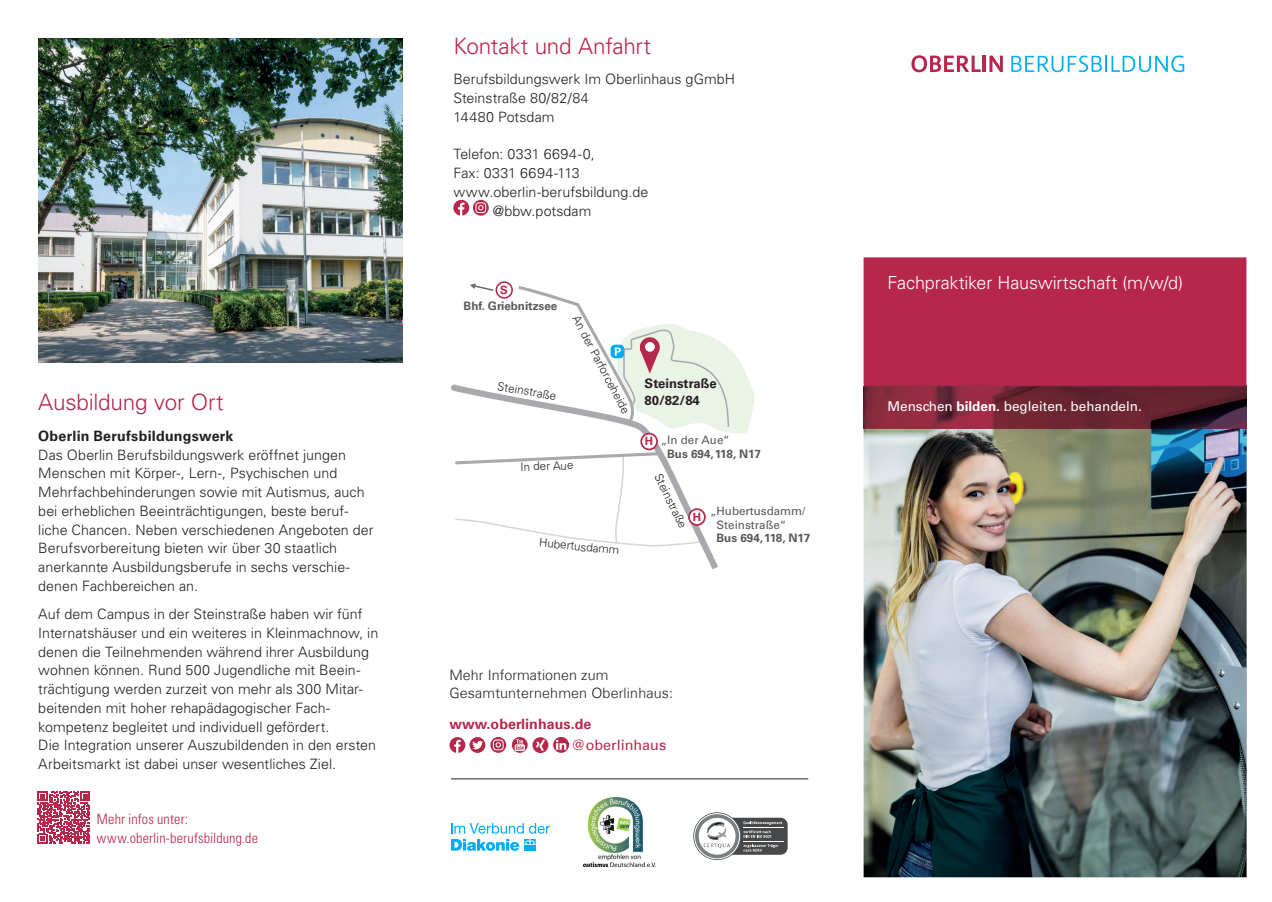
<style>
.page{position:relative;width:1272px;height:902px;background:#fff}
.page>*{position:absolute;margin:0;border:0;box-sizing:border-box;transform-origin:0 0}
.t1{font:300 22.5px "Univers LT Std";letter-spacing:-.01em;color:#b6274b}
.t2{font:300 18px "Univers LT Std";letter-spacing:-.01em;color:#fff}
.t3{font:14.4px "Univers Com 55 Roman";color:#b6274b}
.t4{font:300 14.25px/18.8px "Univers LT Std";color:#231f20}
.t5{font:300 14.25px/18.8px "Univers Com 45";letter-spacing:.01em;color:#231f20}
.t6{font:300 condensed 14.25px/18.9px "Univers LT Std";letter-spacing:.01em;color:#b6274b}
.t7{font:700 14.25px "Univers LT Std";letter-spacing:.015em;color:#231f20}
.t8{font:700 14.25px "Univers Com 65";letter-spacing:.005em;color:#b6274b}
.t9{font:300 14.25px "Univers LT Std";letter-spacing:.02em;color:#231f20}
.t10{font:13.5px "Univers LT Std";color:#fff}
.t11{font:13.5px "Univers Com 55 Roman";color:#fff}
.t12{font:700 13.05px/17.4px "Univers LT Std";color:#231f20}
.t13{font:300 11.7px "Univers LT Std";color:#231f20}
.t14{font:700 11.7px "Univers LT Std";color:#57585a}
.t15{font:11.7px/13.6px "Univers LT Std";color:#57585a}
.t16{font:700 11.4px "Univers LT Std";color:#b6274b}
.s1{font-family:"Univers Com 65";font-weight:700}
.s2{font-weight:700}
</style>
<div class="page">
<img style="left:863px;top:428px;width:383px;height:449px">
<div style="left:863px;top:257px;width:383px;height:128px;background:#b6274b"></div>
<hr style="left:863px;top:385px;width:383px;height:1px;background:#962c47">
<img style="left:863px;top:386px;width:383px;height:42px">
<svg style="left:453px;top:200px;width:36px;height:16px"></svg>
<svg style="left:451px;top:384px;width:267px;height:185px"></svg>
<div style="left:641px;top:433px;width:16px;height:16px;background:#fff;border-radius:50%"></div>
<div style="left:640px;top:432px;width:18px;height:18px;border:2px solid #b6274b;border-radius:50%"></div>
<div style="left:688px;top:508px;width:17px;height:18px;border:2px solid #b6274b;border-radius:50%"></div>
<svg style="left:455px;top:452px;width:247px;height:94px"></svg>
<div style="left:495px;top:281px;width:18px;height:18px;border:2px solid #b6274b;border-radius:50%"></div>
<svg style="left:470px;top:283px;width:24px;height:8px"></svg>
<svg style="left:515px;top:286px;width:240px;height:147px"></svg>
<svg style="left:449px;top:737px;width:57px;height:15px"></svg>
<svg style="left:512px;top:737px;width:57px;height:16px"></svg>
<hr style="left:982px;top:56px;width:3px;height:16px;background:#b6274b">
<svg style="left:989px;top:56px;width:13px;height:16px"></svg>
<svg style="left:911px;top:55px;width:69px;height:17px"></svg>
<svg style="left:1011px;top:55px;width:173px;height:17px"></svg>
<img style="left:38px;top:38px;width:364px;height:324px">
<svg style="left:38px;top:791px;width:52px;height:52px"></svg>
<div style="left:702px;top:817px;width:85px;height:37px;background:#464849;border-radius:7px"></div>
<hr style="left:743px;top:840px;width:41px;height:1px;background:#fff">
<hr style="left:743px;top:827px;width:41px;height:1px;background:#fff">
<svg style="left:693px;top:812px;width:89px;height:48px"></svg>
<svg style="left:451px;top:823px;width:99px;height:27px"></svg>
<img style="left:583px;top:797px;width:72px;height:69px">
<hr style="left:451px;top:778px;width:357px;height:1px;background:#231f20">
<h1 class="t1" style="left:38px;top:388px;width:187px">Ausbildung vor Ort</h1>
<p class="t7" style="left:38px;top:427px;width:197px">Oberlin Berufsbildungswerk</p>
<p class="t4" style="left:38px;top:445px;width:337px">Das Oberlin Berufsbildungswerk eröffnet jungen Menschen mit Körper-, Lern-, Psychischen und Mehrfachbehinderungen sowie mit Autismus, auch bei erheblichen Beeinträchtigungen, beste beruf&shy;liche Chancen. Neben verschiedenen Angeboten der Berufsvorbereitung bieten wir über 30 staatlich anerkannte Ausbildungsberufe in sechs verschie&shy;denen Fachbereichen an.</p>
<p class="t4" style="left:38px;top:604px;width:341px">Auf dem Campus in der Steinstraße haben wir fünf Internatshäuser und ein weiteres in Kleinmachnow, in denen die Teilnehmenden während ihrer Ausbildung wohnen können. Rund 500 Jugendliche mit Beein&shy;trächtigung werden zurzeit von mehr als 300 Mitar&shy;beitenden mit hoher rehapädagogischer Fach&shy;kompetenz begleitet und individuell gefördert.<br>Die Integration unserer Auszubildenden in den ersten Arbeitsmarkt ist dabei unser wesentliches Ziel.</p>
<p class="t6" style="left:97px;top:809px;width:163px">Mehr infos unter: www.oberlin-berufsbildung.de</p>
<h1 class="t1" style="left:453px;top:33px;width:199px">Kontakt und Anfahrt</h1>
<p class="t4" style="left:453px;top:70px;width:283px">Berufsbildungswerk Im Oberlinhaus gGmbH<br>Steinstraße 80/82/84<br>14480 Potsdam</p>
<p class="t4" style="left:453px;top:145px;width:143px">Telefon: 0331 6694-0,</p>
<p class="t9" style="left:453px;top:164px;width:128px">Fax: 0331 6694-113</p>
<p class="t4" style="left:453px;top:182px;width:196px">www.oberlin-berufsbildung.de</p>
<p class="t4" style="left:492px;top:201px;width:100px">@bbw.potsdam</p>
<p class="t16" style="left:500px;top:283px;width:9px">S</p>
<p class="t14" style="left:463px;top:299px;width:95px">Bhf. Griebnitzsee</p>
<p class="t13" style="left:499px;top:378px;width:61px;rotate:10deg">Steinstraße</p>
<p class="t13" style="left:582px;top:313px;width:110px;rotate:62deg">An der Parforceheide</p>
<p class="t13" style="left:520px;top:459px;width:55px;rotate:-2deg">In der Aue</p>
<p class="t13" style="left:540px;top:535px;width:82px;rotate:6deg">Hubertusdamm</p>
<p class="t12" style="left:644px;top:374px;width:74px">Steinstraße<br>80/82/84</p>
<p class="t16" style="left:645px;top:434px;width:10px">H</p>
<p class="t15" style="left:660px;top:433px;width:70px">„In der Aue“</p>
<p class="t14" style="left:667px;top:446px;width:95px">Bus 694, 118, N17</p>
<p class="t13" style="left:664px;top:471px;width:61px;rotate:64deg">Steinstraße</p>
<p class="t16" style="left:692px;top:510px;width:10px">H</p>
<p class="t15" style="left:716px;top:504px;width:90px;text-indent:-6px">„Hubertusdamm/<br>Steinstraße“</p>
<p class="t14" style="left:716px;top:531px;width:95px">Bus 694, 118, N17</p>
<p class="t5" style="left:449px;top:665px;width:225px">Mehr Informationen zum<br>Gesamtunternehmen Oberlinhaus:</p>
<p class="t8" style="left:449px;top:715px;width:144px">www.oberlinhaus.de</p>
<p class="t3" style="left:571px;top:736px;width:97px">@oberlinhaus</p>
<p class="t2" style="left:887px;top:272px;width:297px">Fachpraktiker Hauswirtschaft (m/w/d)</p>
<p class="t11" style="left:922px;top:396px;width:253px">Menschen bilden. <span class="s1">begleiten.</span> behandeln</p>
<p class="t10" style="left:887px;top:398px;width:256px">Menschen <span class="s2">bilden.</span> begleiten. behandeln.</p>
</div>
